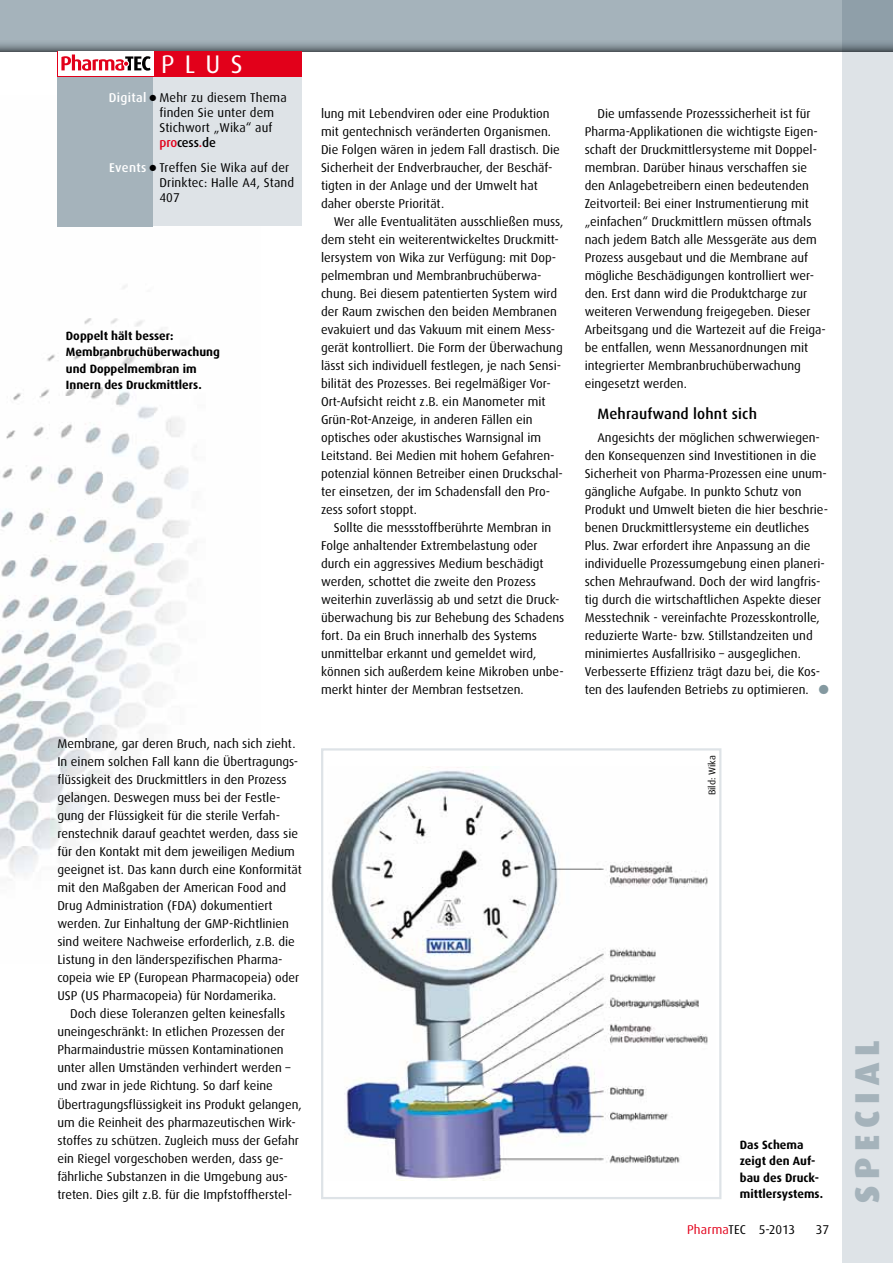
<style>
.page{position:relative;width:893px;height:1263px;background:#fff}
.page>*{position:absolute;margin:0;border:0;box-sizing:border-box;transform-origin:0 0}
.t1{font:900 34.5px "Dax Pro";letter-spacing:.2em;color:#a5b3bb}
.t2{font:25.5px "Dax Pro";color:#fff}
.t3{font:500 15px "Dax Pro";letter-spacing:.01em;color:#000}
.t4{font:12.75px/18px "Dax Pro";color:#000}
.t5{font:500 12.75px "Dax Pro";color:#fff}
.t6{font:700 12px/16.5px "Dax Pro";color:#000}
.t7{font:9.75px "Dax Pro";color:#000}
.s1{font-weight:500;color:#fff}
.s2{font-weight:900;font-size:16.5px}
.s3{font-weight:500;color:#e2001a}
.s4{font-weight:500}
.s5{color:#8499a0}
.s6{color:#e2001a}
</style>
<div class="page">
<div style="left:0;top:0;width:893px;height:51px;background:#a5b3bb"></div>
<svg style="left:0;top:43px;width:842px;height:8px;background:#7f8b92"></svg>
<img style="left:0;top:226px;width:188px;height:654px">
<div style="left:150px;top:76px;width:152px;height:150px;background:#dee3e7"></div>
<div style="left:57px;top:75px;width:96px;height:151px;background:#a5b3bb"></div>
<div style="left:152px;top:51px;width:150px;height:26px;background:#e2001a"></div>
<svg style="left:57px;top:51px;width:97px;height:26px"></svg>
<div style="left:58px;top:52px;width:95px;height:24px;background:#fff"></div>
<svg style="left:61px;top:54px;width:90px;height:17px"></svg>
<img style="left:331px;top:767px;width:377px;height:414px">
<div style="left:321px;top:748px;width:400px;height:451px;border:2px solid #dee3e7"></div>
<div style="left:842px;top:0;width:51px;height:1263px;background:#dee3e7"></div>
<h2 class="t2" style="left:161px;top:47px;width:21px">plus</h2>
<p class="t5" style="left:57px;top:89px;width:31px">D</p>
<p class="t4" style="left:159px;top:89px;width:129px;line-height:15px;text-indent:-43px"><span class="s1">igital</span> <span class="s2">•</span> Mehr zu diesem Thema finden Sie unter dem<br>Stichwort „Wika“ auf <span class="s3">pro</span><span class="s4">cess</span><span class="s3">.</span><span class="s4">de</span></p>
<p class="t5" style="left:57px;top:159px;width:30px">E</p>
<p class="t4" style="left:159px;top:159px;width:136px;line-height:15px;text-indent:-44px"><span class="s1">vents</span> <span class="s2">•</span> Treffen Sie Wika auf der<br>Drinktec: Halle A4, Stand<br>407</p>
<p class="t6" style="left:66px;top:327px;width:155px">Doppelt hält besser:<br>Membranbruchüberwachung und Doppelmembran im<br>Innern des Druckmittlers.</p>
<p class="t4" style="left:57px;top:734px;width:246px">Membrane, gar deren Bruch, nach sich zieht.<br>In einem solchen Fall kann die Übertragungs&shy;flüssigkeit des Druckmittlers in den Prozess gelangen. Deswegen muss bei der Festle&shy;gung der Flüssigkeit für die sterile Verfah&shy;renstechnik darauf geachtet werden, dass sie für den Kontakt mit dem jeweiligen Medium geeignet ist. Das kann durch eine Konformität mit den Maßgaben der American Food and Drug Administration (FDA) dokumentiert werden. Zur Einhaltung der GMP-Richtlinien sind weitere Nachweise erforderlich, z.B. die Listung in den länderspezifischen Pharma&shy;copeia wie EP (European Pharmacopeia) oder USP (US Pharmacopeia) für Nordamerika.</p>
<p class="t4" style="left:57px;top:1004px;width:246px;text-indent:13px">Doch diese Toleranzen gelten keinesfalls uneingeschränkt: In etlichen Prozessen der Pharmaindustrie müssen Kontaminationen unter allen Umständen verhindert werden – und zwar in jede Richtung. So darf keine Übertragungsflüssigkeit ins Produkt gelangen, um die Reinheit des pharmazeutischen Wirk&shy;stoffes zu schützen. Zugleich muss der Gefahr ein Riegel vorgeschoben werden, dass ge&shy;fährliche Substanzen in die Umgebung aus&shy;treten. Dies gilt z.B. für die Impfstoffherstel-</p>
<p class="t4" style="left:321px;top:104px;width:240px">lung mit Lebendviren oder eine Produktion mit gentechnisch veränderten Organismen.<br>Die Folgen wären in jedem Fall drastisch. Die Sicherheit der Endverbraucher, der Beschäf&shy;tigten in der Anlage und der Umwelt hat daher oberste Priorität.</p>
<p class="t4" style="left:321px;top:212px;width:244px;text-indent:13px">Wer alle Eventualitäten ausschließen muss, dem steht ein weiterentwickeltes Druckmitt&shy;lersystem von Wika zur Verfügung: mit Dop&shy;pelmembran und Membranbruchüberwa&shy;chung. Bei diesem patentierten System wird der Raum zwischen den beiden Membranen evakuiert und das Vakuum mit einem Mess&shy;gerät kontrolliert. Die Form der Überwachung lässt sich individuell festlegen, je nach Sensi&shy;bilität des Prozesses. Bei regelmäßiger Vor-Ort-Aufsicht reicht z.B. ein Manometer mit Grün-Rot-Anzeige, in anderen Fällen ein optisches oder akustisches Warnsignal im Leitstand. Bei Medien mit hohem Gefahren&shy;potenzial können Betreiber einen Druckschal&shy;ter einsetzen, der im Schadensfall den Pro&shy;zess sofort stoppt.</p>
<p class="t4" style="left:321px;top:518px;width:245px;text-indent:13px">Sollte die messstoffberührte Membran in Folge anhaltender Extrembelastung oder durch ein aggressives Medium beschädigt werden, schottet die zweite den Prozess weiterhin zuverlässig ab und setzt die Druck&shy;überwachung bis zur Behebung des Schadens fort. Da ein Bruch innerhalb des Systems unmittelbar erkannt und gemeldet wird, können sich außerdem keine Mikroben unbe&shy;merkt hinter der Membran festsetzen.</p>
<p class="t4" style="left:585px;top:105px;width:243px;text-indent:13px">Die umfassende Prozesssicherheit ist für Pharma-Applikationen die wichtigste Eigen&shy;schaft der Druckmittlersysteme mit Doppel&shy;membran. Darüber hinaus verschaffen sie den Anlagebetreibern einen bedeutenden Zeitvorteil: Bei einer Instrumentierung mit „einfachen“ Druckmittlern müssen oftmals nach jedem Batch alle Messgeräte aus dem Prozess ausgebaut und die Membrane auf mögliche Beschädigungen kontrolliert wer&shy;den. Erst dann wird die Produktcharge zur weiteren Verwendung freigegeben. Dieser Arbeitsgang und die Wartezeit auf die Freiga&shy;be entfallen, wenn Messanordnungen mit integrierter Membranbruchüberwachung eingesetzt werden.</p>
<p class="t3" style="left:597px;top:404px;width:161px">Mehraufwand lohnt sich</p>
<p class="t4" style="left:585px;top:428px;width:246px;text-indent:13px">Angesichts der möglichen schwerwiegen&shy;den Konsequenzen sind Investitionen in die Sicherheit von Pharma-Prozessen eine unum&shy;gängliche Aufgabe. In punkto Schutz von Produkt und Umwelt bieten die hier beschrie&shy;benen Druckmittlersysteme ein deutliches Plus. Zwar erfordert ihre Anpassung an die individuelle Prozessumgebung einen planeri&shy;schen Mehraufwand. Doch der wird langfris&shy;tig durch die wirtschaftlichen Aspekte dieser Messtechnik - vereinfachte Prozesskontrolle, reduzierte Warte- bzw. Stillstandzeiten und minimiertes Ausfallrisiko – ausgeglichen.<br>Verbesserte Effizienz trägt dazu bei, die Kos&shy;ten des laufenden Betriebs zu optimieren. <span class="s5">●</span></p>
<p class="t7" style="left:706px;top:795px;width:42px;rotate:-90deg">Bild: Wika</p>
<p class="t6" style="left:740px;top:1136px;width:85px">Das Schema zeigt den Auf&shy;bau des Druck&shy;mittlersystems.</p>
<p class="t4" style="left:687px;top:1220px;width:110px"><span class="s6">Pharma</span>TEC 5-2013</p>
<p class="t4" style="left:816px;top:1220px;width:15px">37</p>
<h1 class="t1" style="left:844px;top:1203px;width:165px;rotate:-90deg">Special</h1>
</div>
